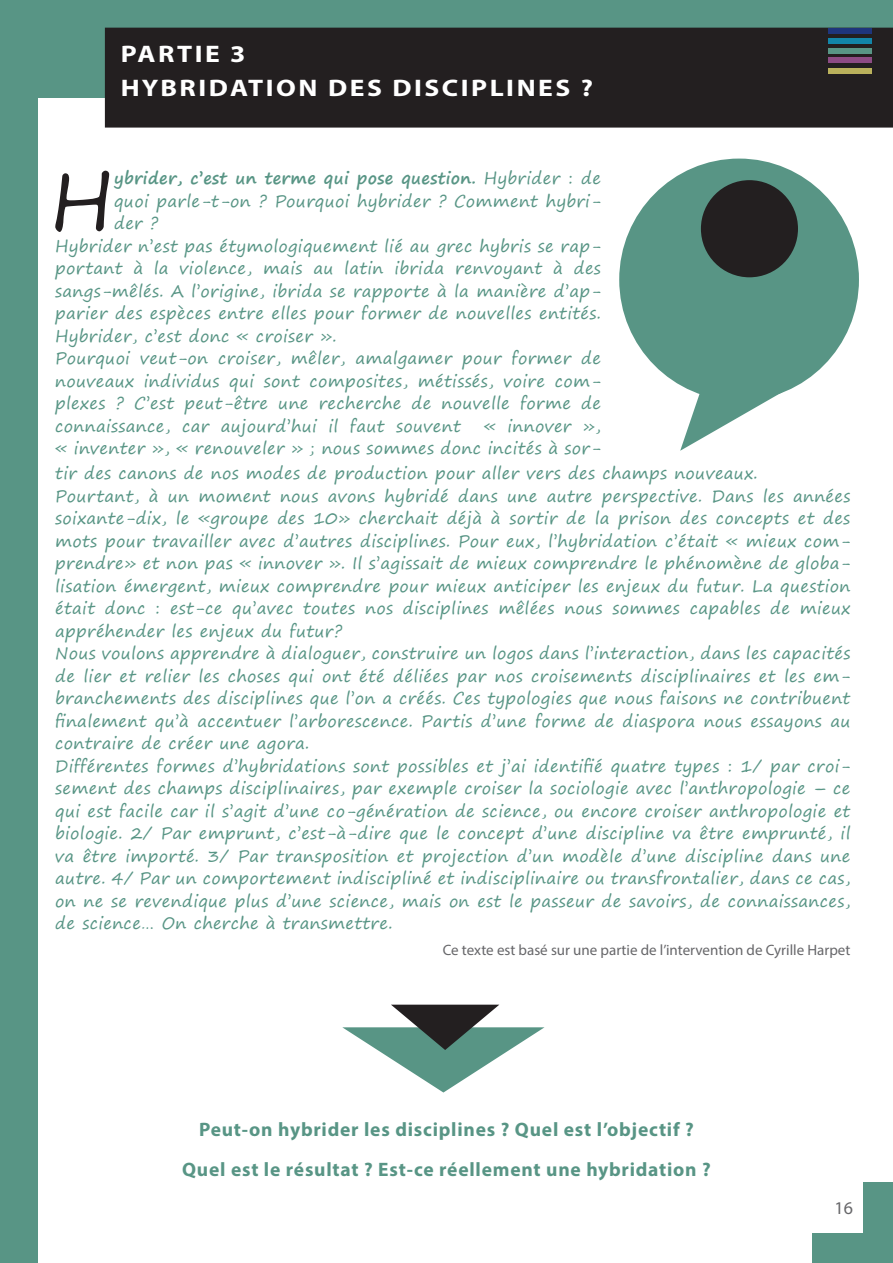
<style>
.page{position:relative;width:893px;height:1263px;background:#fff}
.page>*{position:absolute;margin:0;border:0;box-sizing:border-box;transform-origin:0 0}
.t1{font:78.3px "Segoe Print";color:#231f20}
.t2{font:700 24px/34.5px "Myriad Pro";letter-spacing:.09em;color:#fff;scale:1.15 1}
.t3{font:700 19.5px "Myriad Pro";letter-spacing:.04em;color:#589585}
.t4{font:18px "Myriad Pro";color:#67676a}
.t5{font:16.5px/22.5px "Segoe Print";letter-spacing:.02em;color:#589585;text-align:justify}
.t6{font:15px "Myriad Pro";color:#67676a}
.s1{font-weight:700}
</style>
<div class="page">
<div style="left:0;top:0;width:893px;height:97px;background:#589585"></div>
<div style="left:105px;top:28px;width:788px;height:100px;background:#231f20"></div>
<div style="left:0;top:0;width:38px;height:1263px;background:#589585"></div>
<div style="left:619px;top:159px;width:240px;height:242px;background:#589585;border-radius:50%"></div>
<svg style="left:680px;top:385px;width:118px;height:66px"></svg>
<div style="left:701px;top:180px;width:97px;height:97px;background:#231f20;border-radius:50%"></div>
<svg style="left:342px;top:1005px;width:202px;height:87px"></svg>
<div style="left:863px;top:1182px;width:30px;height:81px;background:#589585"></div>
<div style="left:812px;top:1233px;width:81px;height:30px;background:#589585"></div>
<div style="left:828px;top:28px;width:44px;height:6px;background:#1e357c"></div>
<div style="left:828px;top:38px;width:44px;height:6px;background:#1285a8"></div>
<div style="left:828px;top:48px;width:44px;height:5px;background:#589585"></div>
<div style="left:828px;top:58px;width:44px;height:5px;background:#8d4b84"></div>
<div style="left:828px;top:68px;width:44px;height:6px;background:#bab15c"></div>
<p class="t2" style="left:121px;top:36px;width:412px">PARTIE 3<br>HYBRIDATION DES DISCIPLINES ?</p>
<p class="t1" style="left:50px;top:131px;width:65px">H</p>
<p class="t5" style="left:114px;top:167px;width:488px"><span class="s1">ybrider, c’est un terme qui pose question.</span> Hybrider : de quoi parle-t-on ? Pourquoi hybrider ? Comment hybri&shy;der ?</p>
<p class="t5" style="left:55px;top:234px;width:547px">Hybrider n’est pas étymologiquement lié au grec hybris se rap&shy;portant à la violence, mais au latin ibrida renvoyant à des sangs-mêlés. A l’origine, ibrida se rapporte à la manière d’ap&shy;parier des espèces entre elles pour former de nouvelles entités.<br>Hybrider, c’est donc « croiser ».</p>
<p class="t5" style="left:55px;top:347px;width:547px">Pourquoi veut-on croiser, mêler, amalgamer pour former de nouveaux individus qui sont composites, métissés, voire com&shy;plexes ? C’est peut-être une recherche de nouvelle forme de connaissance, car aujourd’hui il faut souvent</p>
<p class="t5" style="left:55px;top:414px;width:547px;text-align:right">« innover »,<br>« inventer », « renouveler » ; nous sommes donc incités à sor-</p>
<p class="t5" style="left:55px;top:462px;width:704px">tir des canons de nos modes de production pour aller vers des champs nouveaux.</p>
<p class="t5" style="left:55px;top:484px;width:797px">Pourtant, à un moment nous avons hybridé dans une autre perspective. Dans les années soixante-dix, le «groupe des 10» cherchait déjà à sortir de la prison des concepts et des mots pour travailler avec d’autres disciplines. Pour eux, l’hybridation c’était « mieux com&shy;prendre» et non pas « innover ». Il s’agissait de mieux comprendre le phénomène de globa&shy;lisation émergent, mieux comprendre pour mieux anticiper les enjeux du futur. La question était donc : est-ce qu’avec toutes nos disciplines mêlées nous sommes capables de mieux appréhender les enjeux du futur?</p>
<p class="t5" style="left:55px;top:642px;width:797px">Nous voulons apprendre à dialoguer, construire un logos dans l’interaction, dans les capacités de lier et relier les choses qui ont été déliées par nos croisements disciplinaires et les em&shy;branchements des disciplines que l’on a créés. Ces typologies que nous faisons ne contribuent finalement qu’à accentuer l’arborescence. Partis d’une forme de diaspora nous essayons au contraire de créer une agora.</p>
<p class="t5" style="left:55px;top:754px;width:797px">Différentes formes d’hybridations sont possibles et j’ai identifié quatre types : 1/ par croi&shy;sement des champs disciplinaires, par exemple croiser la sociologie avec l’anthropologie – ce qui est facile car il s’agit d’une co-génération de science, ou encore croiser anthropologie et biologie. 2/ Par emprunt, c’est-à-dire que le concept d’une discipline va être emprunté, il va être importé. 3/ Par transposition et projection d’un modèle d’une discipline dans une autre. 4/ Par un comportement indiscipliné et indisciplinaire ou transfrontalier, dans ce cas, on ne se revendique plus d’une science, mais on est le passeur de savoirs, de connaissances, de science… On cherche à transmettre.</p>
<p class="t6" style="left:443px;top:941px;width:409px">Ce texte est basé sur une partie de l’intervention de Cyrille Harpet</p>
<p class="t3" style="left:199px;top:1116px;width:496px">Peut-on hybrider les disciplines ? Quel est l’objectif ?</p>
<p class="t3" style="left:182px;top:1157px;width:530px">Quel est le résultat ? Est-ce réellement une hybridation ?</p>
<p class="t4" style="left:834px;top:1197px;width:20px">16</p>
</div>
